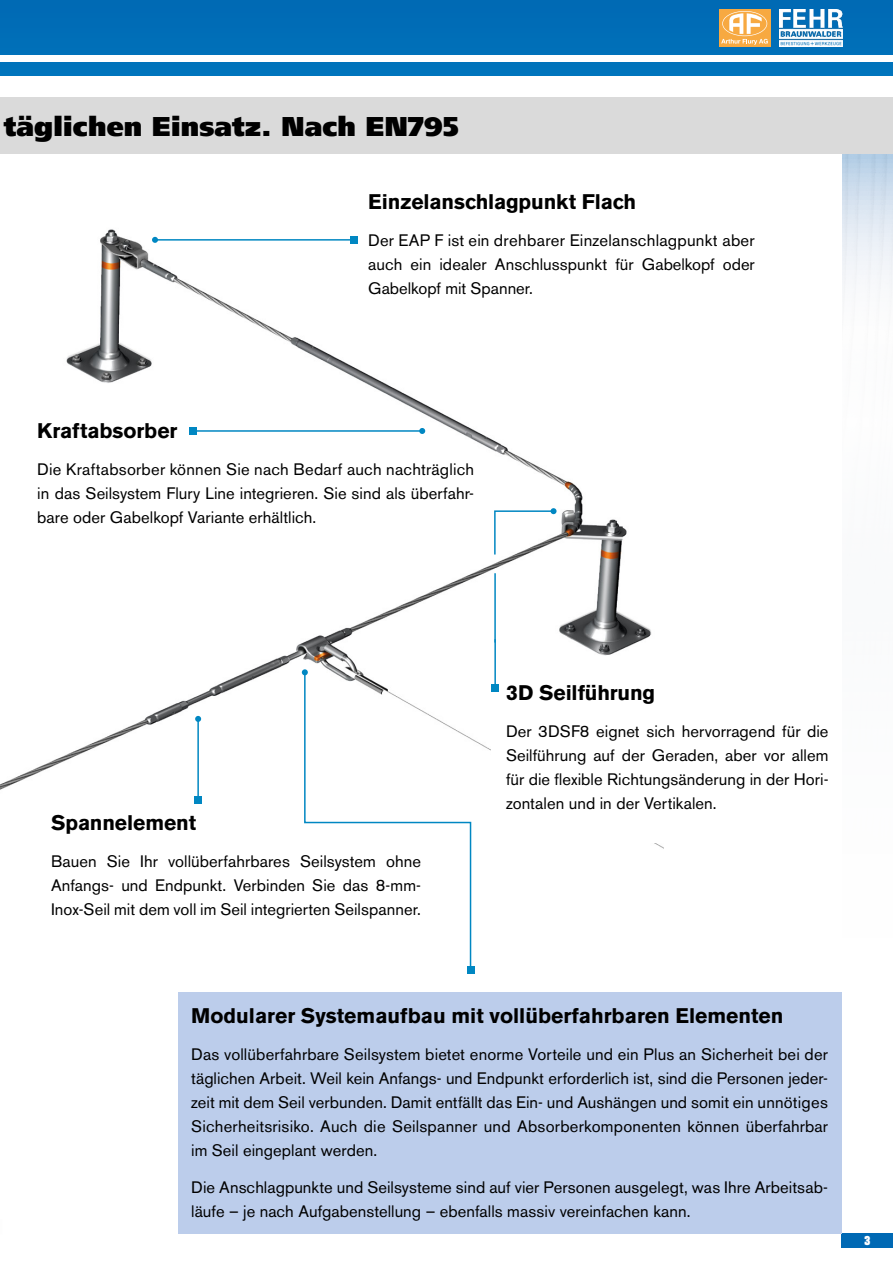
<style>
.page{position:relative;width:893px;height:1263px;background:#006eb7}
.page>*{position:absolute;margin:0;border:0;box-sizing:border-box;transform-origin:0 0}
.t1{font:900 27px "Frutiger";letter-spacing:.005em;color:#000}
.t2{font:700 21px "Akzidenz Grotesk BE";color:#000}
.t3{font:16.5px/24px "Akzidenz Grotesk BE";letter-spacing:.005em;color:#000;text-align:justify}
.t4{font:700 10.5px "Aachen";color:#fff;scale:.8 1}
</style>
<div class="page">
<div style="left:0;top:77px;width:893px;height:21px;background:#fff"></div>
<div style="left:0;top:55px;width:893px;height:7px;background:#fff"></div>
<div style="left:0;top:98px;width:893px;height:1165px;background:#fff"></div>
<div style="left:0;top:98px;width:893px;height:56px;background:#dadada"></div>
<div style="left:719px;top:10px;width:51px;height:37px;background:#f7a941"></div>
<svg style="left:721px;top:11px;width:47px;height:34px"></svg>
<img style="left:779px;top:10px;width:63px;height:37px">
<div style="left:842px;top:1233px;width:51px;height:15px;background:#0069b4"></div>
<img style="left:0;top:229px;width:663px;height:989px">
<hr style="left:155px;top:239px;width:199px;height:2px;background:#0087c2">
<div style="left:350px;top:236px;width:7px;height:7px;background:#0087c2"></div>
<svg style="left:152px;top:237px;width:6px;height:6px"></svg>
<div style="left:492px;top:714px;width:297px;height:129px;background:#fff"></div>
<hr style="left:494px;top:639px;width:2px;height:49px;background:#0087c2">
<div style="left:492px;top:685px;width:7px;height:7px;background:#0087c2"></div>
<svg style="left:493px;top:508px;width:63px;height:48px"></svg>
<hr style="left:494px;top:573px;width:2px;height:69px;background:#0087c2">
<div style="left:179px;top:992px;width:663px;height:241px;background:#bccdeb"></div>
<hr style="left:193px;top:430px;width:229px;height:2px;background:#0087c2">
<div style="left:189px;top:427px;width:7px;height:8px;background:#0087c2"></div>
<svg style="left:419px;top:428px;width:6px;height:6px"></svg>
<hr style="left:197px;top:719px;width:2px;height:81px;background:#0087c2">
<div style="left:195px;top:796px;width:7px;height:8px;background:#0087c2"></div>
<svg style="left:195px;top:716px;width:6px;height:6px"></svg>
<svg style="left:303px;top:671px;width:169px;height:301px"></svg>
<div style="left:467px;top:967px;width:7px;height:7px;background:#0087c2"></div>
<svg style="left:302px;top:669px;width:6px;height:6px"></svg>
<h1 class="t1" style="left:4px;top:110px;width:456px">täglichen Einsatz. Nach EN795</h1>
<p class="t2" style="left:368px;top:190px;width:269px">Einzelanschlagpunkt Flach</p>
<p class="t3" style="left:368px;top:228px;width:388px">Der EAP F ist ein drehbarer Einzelanschlagpunkt aber auch ein idealer Anschlusspunkt für Gabelkopf oder Gabelkopf mit Spanner.</p>
<p class="t2" style="left:37px;top:418px;width:142px">Kraftabsorber</p>
<p class="t3" style="left:37px;top:457px;width:438px">Die Kraftabsorber können Sie nach Bedarf auch nachträglich in das Seilsystem Flury Line integrieren. Sie sind als überfahr&shy;bare oder Gabelkopf Variante erhältlich.</p>
<p class="t2" style="left:51px;top:811px;width:147px">Spannelement</p>
<p class="t3" style="left:51px;top:849px;width:371px">Bauen Sie Ihr vollüberfahrbares Seilsystem ohne Anfangs- und Endpunkt. Verbinden Sie das 8-mm-Inox-Seil mit dem voll im Seil integrierten Seilspanner.</p>
<p class="t2" style="left:506px;top:681px;width:151px">3D Seilführung</p>
<p class="t3" style="left:506px;top:719px;width:324px">Der 3DSF8 eignet sich hervorragend für die Seilführung auf der Geraden, aber vor allem für die flexible Richtungsänderung in der Hori&shy;zontalen und in der Vertikalen.</p>
<p class="t2" style="left:191px;top:1004px;width:594px">Modularer Systemaufbau mit vollüberfahrbaren Elementen</p>
<p class="t3" style="left:191px;top:1042px;width:638px">Das vollüberfahrbare Seilsystem bietet enorme Vorteile und ein Plus an Sicherheit bei der täglichen Arbeit. Weil kein Anfangs- und Endpunkt erforderlich ist, sind die Personen jeder&shy;zeit mit dem Seil verbunden. Damit entfällt das Ein- und Aushängen und somit ein unnötiges Sicherheitsrisiko. Auch die Seilspanner und Absorberkomponenten können überfahrbar im Seil eingeplant werden.</p>
<p class="t3" style="left:191px;top:1175px;width:638px">Die Anschlagpunkte und Seilsysteme sind auf vier Personen ausgelegt, was Ihre Arbeitsab&shy;läufe – je nach Aufgabenstellung – ebenfalls massiv vereinfachen kann.</p>
<p class="t4" style="left:865px;top:1233px;width:9px">3</p>
</div>
